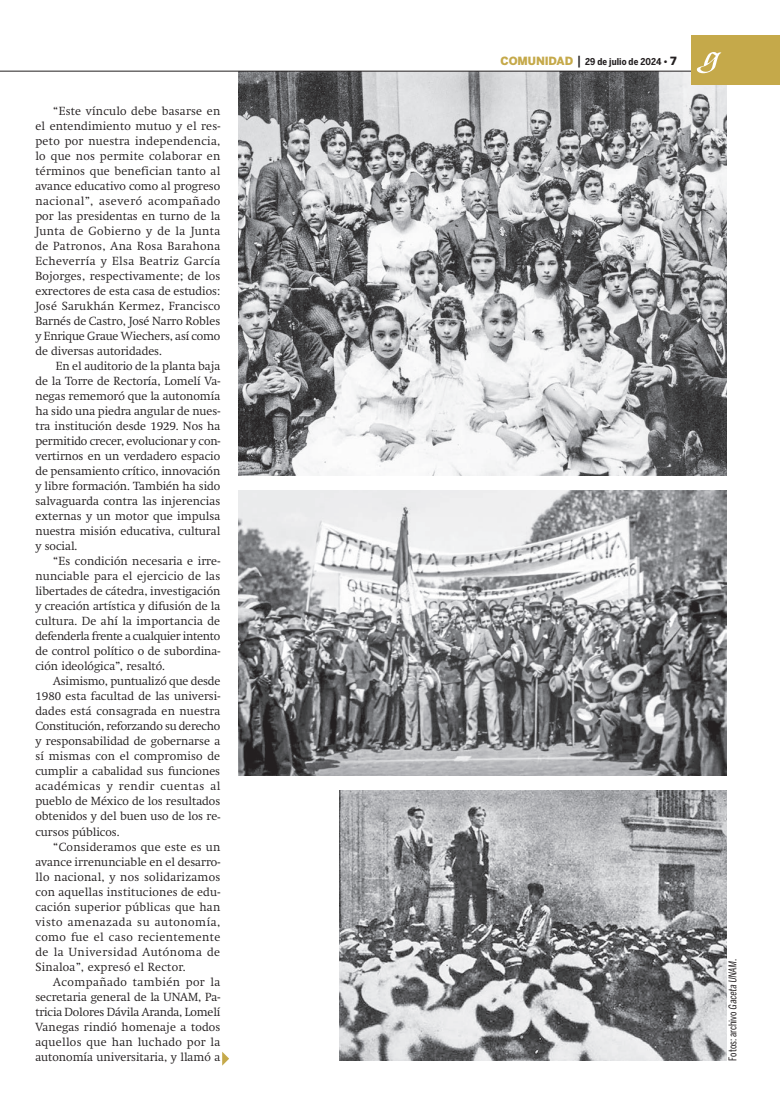
<style>
.page{position:relative;width:780px;height:1117px;background:#fff}
.page>*{position:absolute;margin:0;border:0;box-sizing:border-box;transform-origin:0 0}
.t1{font:300 11.62px/15px "Swift";color:#231f20;text-align:justify}
.t2{font:10.62px "Benton Sans Comp";color:#231f20}
.t3{font:700 9.38px "Benton Sans Cond";letter-spacing:.01em;color:#231f20}
.s1{font-family:"Benton Sans";font-weight:900;font-size:11.25px;color:#c5a94a}
.s2{font-weight:500;font-size:12.5px}
.s3{font-family:"Benton Sans";font-weight:900}
.s4{font-family:"Benton Sans";font-weight:900;font-size:11.25px}
</style>
<div class="page">
<img style="left:238px;top:490px;width:488px;height:285px">
<img style="left:238px;top:72px;width:488px;height:403px">
<hr style="left:0;top:71px;width:726px;height:1px;background:#231f20">
<div style="left:691px;top:35px;width:88px;height:50px;background:#c5a94a"></div>
<svg style="left:696px;top:52px;width:26px;height:21px"></svg>
<img style="left:339px;top:790px;width:387px;height:270px">
<svg style="left:222px;top:1052px;width:7px;height:13px"></svg>
<p class="t1" style="left:35px;top:103px;width:186px;text-indent:18px">“Este vínculo debe basarse en el entendimiento mutuo y el res&shy;peto por nuestra independencia, lo que nos permite colaborar en términos que benefician tanto al avance educativo como al progreso nacional”, aseveró acompañado por las presidentas en turno de la Junta de Gobierno y de la Junta de Patronos, Ana Rosa Barahona Echeverría y Elsa Beatriz García Bojorges, respectivamente; de los exrectores de esta casa de estudios:<br>José Sarukhán Kermez, Francisco Barnés de Castro, José Narro Robles y Enrique Graue Wiechers, así como de diversas autoridades.</p>
<p class="t1" style="left:35px;top:358px;width:186px;text-indent:20px">En el auditorio de la planta baja de la Torre de Rectoría, Lomelí Va&shy;negas rememoró que la autonomía ha sido una piedra angular de nues&shy;tra institución desde 1929. Nos ha permitido crecer, evolucionar y con&shy;vertirnos en un verdadero espacio de pensamiento crítico, innovación y libre formación. También ha sido salvaguarda contra las injerencias externas y un motor que impulsa nuestra misión educativa, cultural y social.</p>
<p class="t1" style="left:35px;top:553px;width:186px;text-indent:18px">“Es condición necesaria e irre&shy;nunciable para el ejercicio de las libertades de cátedra, investigación y creación artística y difusión de la cultura. De ahí la importancia de defenderla frente a cualquier intento de control político o de subordina&shy;ción ideológica”, resaltó.</p>
<p class="t1" style="left:35px;top:673px;width:186px;text-indent:18px">Asimismo, puntualizó que desde 1980 esta facultad de las universi&shy;dades está consagrada en nuestra Constitución, reforzando su derecho y responsabilidad de gobernarse a sí mismas con el compromiso de cumplir a cabalidad sus funciones académicas y rendir cuentas al pueblo de México de los resultados obtenidos y del buen uso de los re&shy;cursos públicos.</p>
<p class="t1" style="left:35px;top:838px;width:186px;text-indent:18px">“Consideramos que este es un avance irrenunciable en el desarro&shy;llo nacional, y nos solidarizamos con aquellas instituciones de edu&shy;cación superior públicas que han visto amenazada su autonomía, como fue el caso recientemente de la Universidad Autónoma de Sinaloa”, expresó el Rector.</p>
<p class="t1" style="left:35px;top:973px;width:186px;text-indent:18px">Acompañado también por la secretaria general de la UNAM, Pa&shy;tricia Dolores Dávila Aranda, Lomelí Vanegas rindió homenaje a todos aquellos que han luchado por la autonomía universitaria, y llamó a</p>
<p class="t3" style="left:500px;top:56px;width:177px"><span class="s1">COMUNIDAD</span> <span class="s2">|</span> 29 de julio de 2024 <span class="s3">•</span> <span class="s4">7</span></p>
<p class="t2" style="left:726px;top:1060px;width:103px;rotate:-90deg">Fotos: archivo Gaceta UNAM.</p>
</div>
